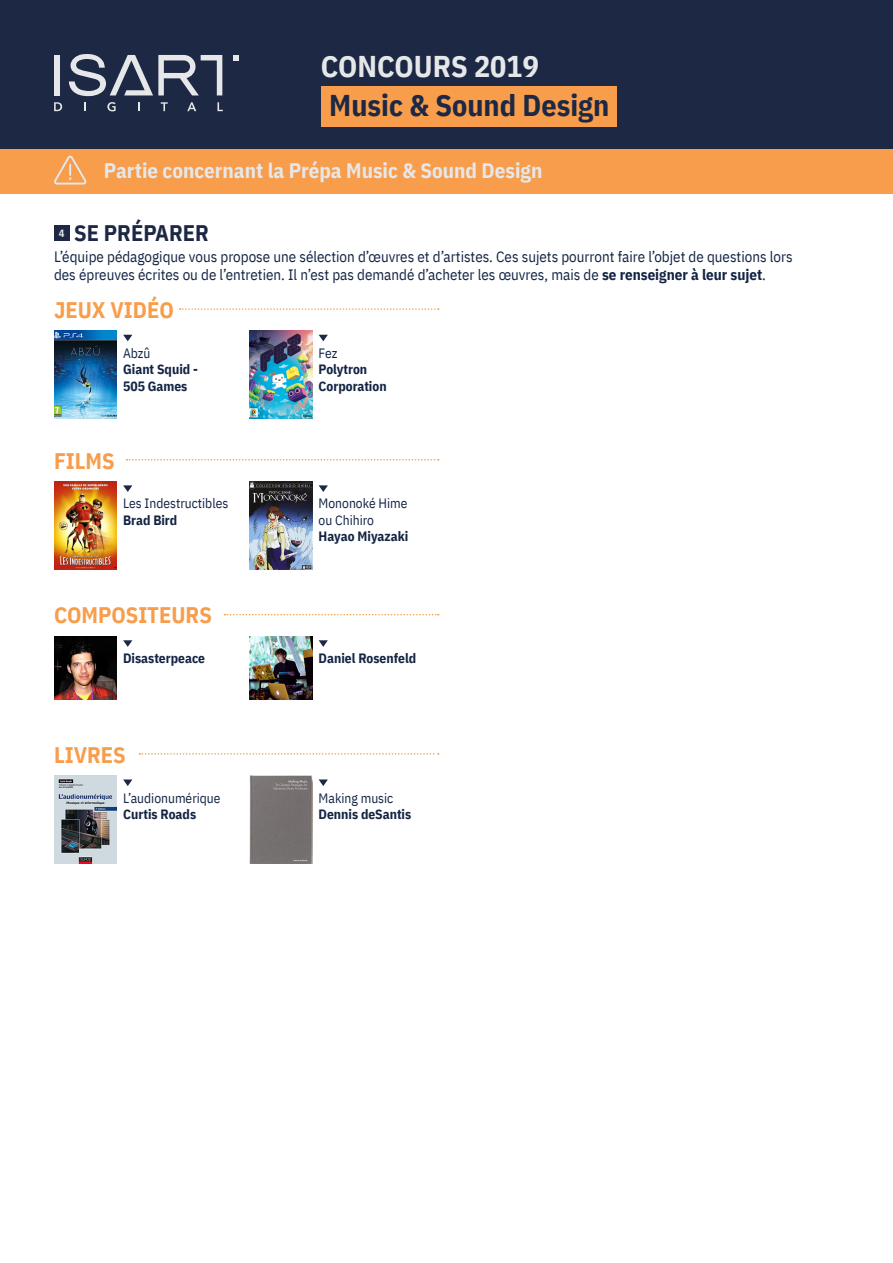
<style>
.page{position:relative;width:893px;height:1263px;background:#fff}
.page>*{position:absolute;margin:0;border:0;box-sizing:border-box;transform-origin:0 0}
.t1{font:700 30px "IBM Plex Sans Cond";color:#1c2844}
.t2{font:700 30px "IBM Plex Sans Cond";color:#e6e7e9}
.t3{font:700 22.5px "IBM Plex Sans Cond";color:#f89d4b}
.t4{font:700 22.5px "IBM Plex Sans Cond";color:#1c2844}
.t5{font:700 21px "IBM Plex Sans Cond";color:#e6e7e9}
.t6{font:15px/18px "IBM Plex Sans Cond";color:#132444}
.t7{font:700 13.5px/16.5px "IBM Plex Sans Cond";color:#132444}
.t8{font:13.5px/16.5px "IBM Plex Sans Cond";color:#132444}
.t9{font:700 10.5px "IBM Plex Sans Cond";color:#e6e7e9}
.s1{font-weight:700}
</style>
<div class="page">
<div style="left:0;top:0;width:893px;height:149px;background:#1c2844"></div>
<svg style="left:54px;top:102px;width:8px;height:9px"></svg>
<div style="left:54px;top:55px;width:5px;height:40px;background:#e6e7e9"></div>
<svg style="left:69px;top:54px;width:154px;height:57px"></svg>
<svg style="left:233px;top:55px;width:6px;height:5px"></svg>
<div style="left:321px;top:86px;width:296px;height:41px;background:#f89d4b"></div>
<div style="left:54px;top:225px;width:16px;height:16px;background:#1c2844"></div>
<svg style="left:123px;top:335px;width:9px;height:6px"></svg>
<svg style="left:123px;top:485px;width:9px;height:7px"></svg>
<svg style="left:123px;top:779px;width:9px;height:7px"></svg>
<svg style="left:123px;top:640px;width:9px;height:7px"></svg>
<svg style="left:319px;top:335px;width:9px;height:6px"></svg>
<svg style="left:319px;top:485px;width:9px;height:7px"></svg>
<svg style="left:319px;top:779px;width:9px;height:7px"></svg>
<svg style="left:319px;top:640px;width:9px;height:7px"></svg>
<img style="left:54px;top:331px;width:63px;height:88px">
<img style="left:54px;top:481px;width:63px;height:88px">
<img style="left:54px;top:775px;width:63px;height:88px">
<img style="left:54px;top:636px;width:63px;height:64px">
<img style="left:249px;top:331px;width:63px;height:88px">
<img style="left:249px;top:481px;width:63px;height:88px">
<img style="left:249px;top:775px;width:63px;height:88px">
<img style="left:249px;top:636px;width:63px;height:64px">
<div style="left:0;top:149px;width:893px;height:44px;background:#f89d4b"></div>
<svg style="left:54px;top:156px;width:33px;height:29px"></svg>
<svg style="left:180px;top:308px;width:259px;height:2px"></svg>
<svg style="left:127px;top:459px;width:312px;height:1px"></svg>
<svg style="left:139px;top:753px;width:300px;height:2px"></svg>
<svg style="left:224px;top:614px;width:215px;height:1px"></svg>
<p class="t2" style="left:321px;top:43px;width:220px">CONCOURS 2019</p>
<p class="t1" style="left:329px;top:82px;width:282px">Music &amp; Sound Design</p>
<p class="t5" style="left:104px;top:154px;width:440px">Partie concernant la Prépa Music &amp; Sound Design</p>
<p class="t9" style="left:59px;top:225px;width:7px">4</p>
<p class="t4" style="left:74px;top:215px;width:136px">SE PRÉPARER</p>
<p class="t6" style="left:54px;top:247px;width:740px">L’équipe pédagogique vous propose une sélection d’œuvres et d’artistes. Ces sujets pourront faire l’objet de questions lors des épreuves écrites ou de l’entretien. Il n’est pas demandé d’acheter les œuvres, mais de <span class="s1">se renseigner à leur sujet</span>.</p>
<p class="t3" style="left:54px;top:292px;width:121px">JEUX VIDÉO</p>
<p class="t8" style="left:123px;top:344px;width:29px">Abzû</p>
<p class="t7" style="left:123px;top:360px;width:76px">Giant Squid -<br>505 Games</p>
<p class="t3" style="left:54px;top:443px;width:62px">FILMS</p>
<p class="t8" style="left:123px;top:494px;width:107px">Les Indestructibles</p>
<p class="t7" style="left:123px;top:511px;width:56px">Brad Bird</p>
<p class="t3" style="left:54px;top:598px;width:159px">COMPOSITEURS</p>
<p class="t7" style="left:123px;top:649px;width:84px">Disasterpeace</p>
<p class="t3" style="left:54px;top:737px;width:73px">LIVRES</p>
<p class="t8" style="left:123px;top:788px;width:99px">L’audionumérique</p>
<p class="t7" style="left:123px;top:805px;width:75px">Curtis Roads</p>
<p class="t8" style="left:319px;top:344px;width:20px">Fez</p>
<p class="t7" style="left:319px;top:360px;width:50px">Polytron</p>
<p class="t7" style="left:319px;top:377px;width:70px">Corporation</p>
<p class="t8" style="left:319px;top:494px;width:90px">Mononoké Hime ou Chihiro</p>
<p class="t7" style="left:319px;top:527px;width:91px">Hayao Miyazaki</p>
<p class="t7" style="left:319px;top:649px;width:99px">Daniel Rosenfeld</p>
<p class="t8" style="left:319px;top:788px;width:76px">Making music</p>
<p class="t7" style="left:319px;top:805px;width:94px">Dennis deSantis</p>
</div>
